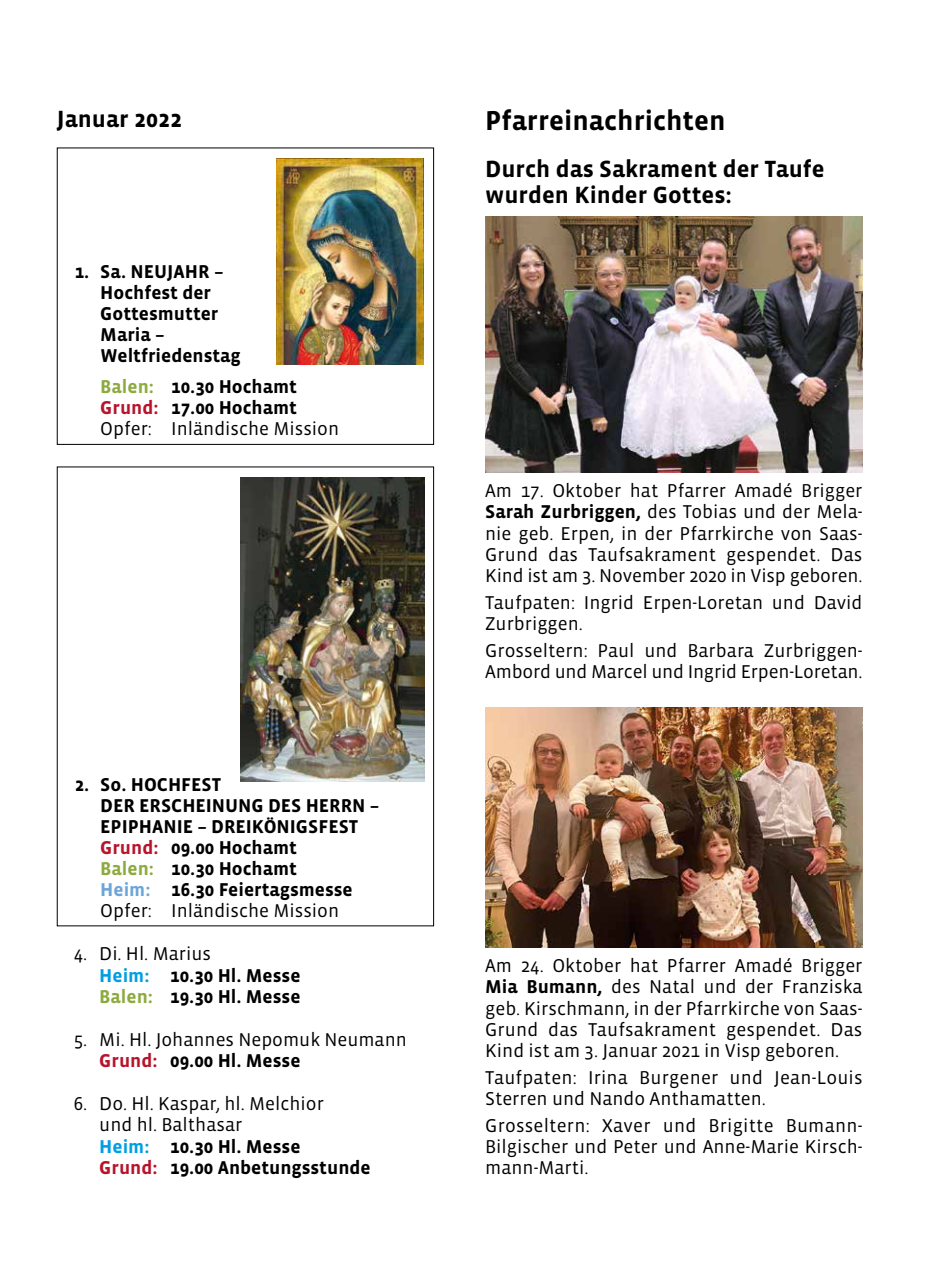
<style>
.page{position:relative;width:942px;height:1276px;background:#fff}
.page>*{position:absolute;margin:0;border:0;box-sizing:border-box;transform-origin:0 0}
.t1{font:700 28px "Vista Sans";color:#000}
.t2{font:700 24px/26px "Vista Sans";color:#000}
.t3{font:19px/21px "Vista Sans";color:#000}
.t4{font:700 19px/21px "Vista Sans";color:#000}
.s1{color:#8daa3f}
.s2{color:#b7142c}
.s3{font-weight:400}
.s4{color:#6ca5d8}
.s5{color:#009ee3}
.s6{font-weight:700;color:#b7142c}
.s7{font-weight:700}
.s8{font-weight:700;color:#009ee3}
</style>
<div class="page">
<div style="left:57px;top:147px;width:377px;height:298px;border:1px solid #000"></div>
<img style="left:276px;top:159px;width:147px;height:205px">
<img style="left:240px;top:478px;width:184px;height:303px">
<img style="left:485px;top:217px;width:377px;height:255px">
<img style="left:485px;top:707px;width:377px;height:240px">
<p class="t2" style="left:57px;top:106px;width:127px">Januar 2022</p>
<p class="t4" style="left:100px;top:262px;width:142px;text-indent:-25px">1. Sa. NEUJAHR –<br>Hochfest der<br>Gottesmutter<br>Maria –<br>Weltfriedenstag</p>
<p class="t4" style="left:100px;top:377px;width:240px"><span class="s1">Balen:</span> 10.30 Hochamt<br><span class="s2">Grund:</span> 17.00 Hochamt<br><span class="s3">Opfer: Inländische Mission</span></p>
<p class="t4" style="left:100px;top:774px;width:280px;text-indent:-25px">2. So. HOCHFEST<br>DER ERSCHEINUNG DES HERRN –<br>EPIPHANIE – DREIKÖNIGSFEST<br><span class="s2">Grund:</span> 09.00 Hochamt<br><span class="s1">Balen:</span> 10.30 Hochamt<br><span class="s4">Heim:</span> 16.30 Feiertagsmesse<br><span class="s3">Opfer: Inländische Mission</span></p>
<p class="t4" style="left:99px;top:943px;width:202px;text-indent:-25px"><span class="s3">4. Di. Hl. Marius<br></span><span class="s5">Heim:</span> 10.30 Hl. Messe<br><span class="s1">Balen:</span> 19.30 Hl. Messe</p>
<p class="t3" style="left:99px;top:1029px;width:309px;text-indent:-25px">5. Mi. Hl. Johannes Nepomuk Neumann<br><span class="s6">Grund:</span> <span class="s7">09.00 Hl. Messe</span></p>
<p class="t3" style="left:99px;top:1093px;width:273px;text-indent:-25px">6. Do. Hl. Kaspar, hl. Melchior<br>und hl. Balthasar<br><span class="s8">Heim:</span> <span class="s7">10.30 Hl. Messe<br></span><span class="s6">Grund:</span> <span class="s7">19.00 Anbetungsstunde</span></p>
<h1 class="t1" style="left:485px;top:106px;width:242px">Pfarreinachrichten</h1>
<p class="t2" style="left:485px;top:156px;width:341px">Durch das Sakrament der Taufe wurden Kinder Gottes:</p>
<p class="t3" style="left:485px;top:481px;width:379px;text-align:justify">Am 17. Oktober hat Pfarrer Amadé Brigger <span class="s7">Sarah Zurbriggen,</span> des Tobias und der Mela&shy;nie geb. Erpen, in der Pfarrkirche von Saas-Grund das Taufsakrament gespendet. Das Kind ist am 3. November 2020 in Visp geboren.</p>
<p class="t3" style="left:485px;top:592px;width:379px">Taufpaten: Ingrid Erpen-Loretan und David<br>Zurbriggen.</p>
<p class="t3" style="left:485px;top:640px;width:379px">Grosseltern: Paul und Barbara Zurbriggen-<br>Ambord und Marcel und Ingrid Erpen-Loretan.</p>
<p class="t3" style="left:485px;top:956px;width:379px;text-align:justify">Am 24. Oktober hat Pfarrer Amadé Brigger <span class="s7">Mia Bumann,</span> des Natal und der Franziska geb. Kirschmann, in der Pfarrkirche von Saas-Grund das Taufsakrament gespendet. Das Kind ist am 3. Januar 2021 in Visp geboren.</p>
<p class="t3" style="left:485px;top:1067px;width:379px">Taufpaten: Irina Burgener und Jean-Louis<br>Sterren und Nando Anthamatten.</p>
<p class="t3" style="left:485px;top:1115px;width:379px;text-align:justify">Grosseltern: Xaver und Brigitte Bumann-Bilgischer und Peter und Anne-Marie Kirsch&shy;mann-Marti.</p>
</div>
